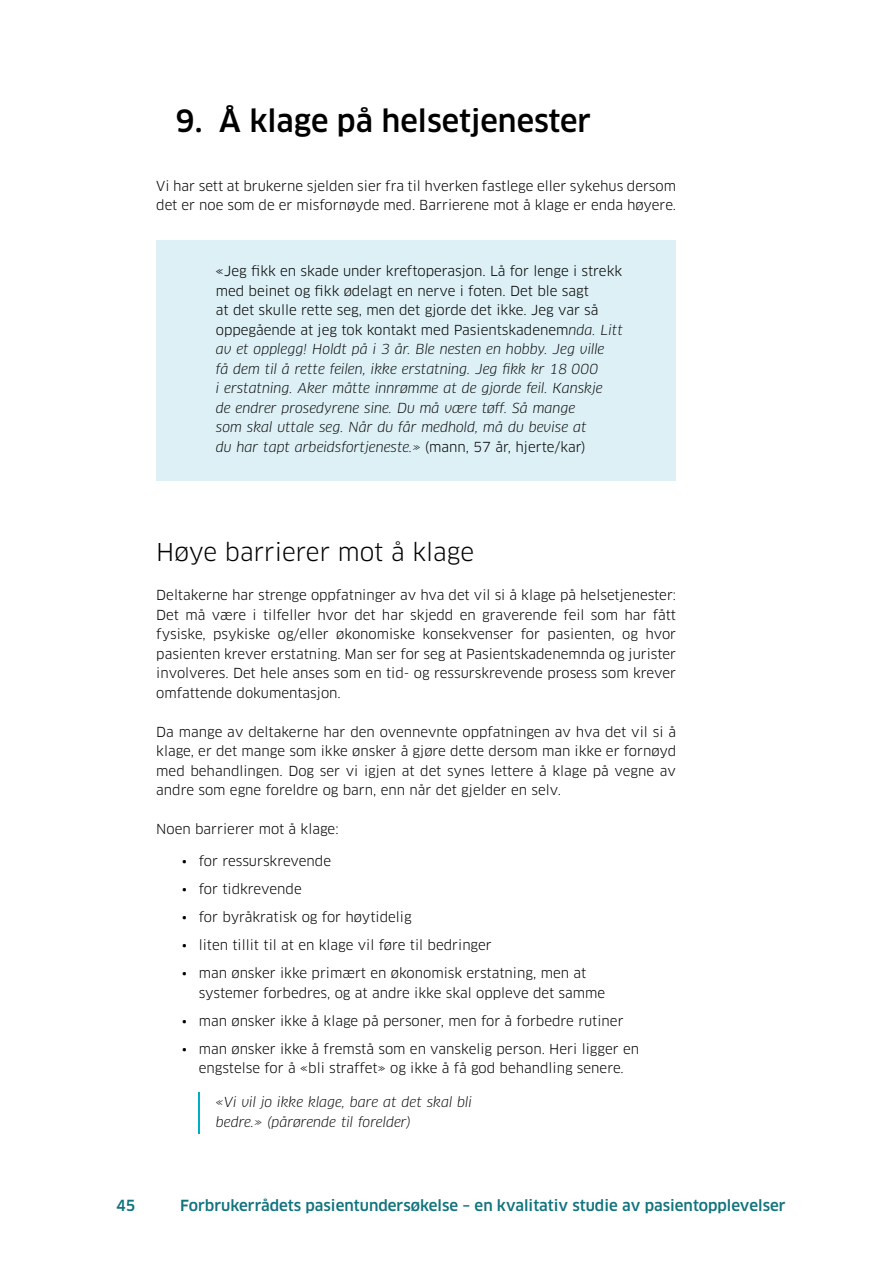
<style>
.page{position:relative;width:893px;height:1263px;background:#fff}
.page>*{position:absolute;margin:0;border:0;box-sizing:border-box;transform-origin:0 0}
.t1{font:500 30px "Clan OT";color:#000}
.t2{font:24px "Clan OT";color:#000}
.t3{font:500 15px "Clan OT";color:#10737d}
.t4{font:13.5px/19.5px "Clan OT";color:#000}
.t5{font:italic 13.5px/19.5px "Clan OT";color:#000}
.s1{font-style:normal}
</style>
<div class="page">
<div style="left:156px;top:240px;width:520px;height:240px;background:#ddf0f5"></div>
<hr style="left:199px;top:1092px;width:1px;height:42px;background:#00adc6">
<h1 class="t1" style="left:176px;top:103px;width:417px">9. Å klage på helsetjenester</h1>
<p class="t4" style="left:156px;top:176px;width:521px">Vi har sett at brukerne sjelden sier fra til hverken fastlege eller sykehus dersom det er noe som de er misfornøyde med. Barrierene mot å klage er enda høyere.</p>
<p class="t5" style="left:216px;top:262px;width:409px"><span class="s1">«Jeg fikk en skade under kreftoperasjon. Lå for lenge i strekk med beinet og fikk ødelagt en nerve i foten. Det ble sagt<br>at det skulle rette seg, men det gjorde det ikke. Jeg var så oppegående at jeg tok kontakt med Pasientskadenem</span>nda. Litt av et opplegg! Holdt på i 3 år. Ble nesten en hobby. Jeg ville<br>få dem til å rette feilen, ikke erstatning. Jeg fikk kr 18 000<br>i erstatning. Aker måtte innrømme at de gjorde feil. Kanskje<br>de endrer prosedyrene sine. Du må være tøff. Så mange<br>som skal uttale seg. Når du får medhold, må du bevise at<br>du har tapt arbeidsfortjeneste.» <span class="s1">(mann, 57 år, hjerte/kar)</span></p>
<h2 class="t2" style="left:156px;top:538px;width:319px">Høye barrierer mot å klage</h2>
<p class="t4" style="left:156px;top:585px;width:521px;text-align:justify">Deltakerne har strenge oppfatninger av hva det vil si å klage på helsetjenester:<br>Det må være i tilfeller hvor det har skjedd en graverende feil som har fått fysiske, psykiske og/eller økonomiske konsekvenser for pasienten, og hvor pasienten krever erstatning. Man ser for seg at Pasientskadenemnda og jurister involveres. Det hele anses som en tid- og ressurskrevende prosess som krever omfattende dokumentasjon.</p>
<p class="t4" style="left:156px;top:722px;width:521px;text-align:justify">Da mange av deltakerne har den ovennevnte oppfatningen av hva det vil si å klage, er det mange som ikke ønsker å gjøre dette dersom man ikke er fornøyd med behandlingen. Dog ser vi igjen at det synes lettere å klage på vegne av andre som egne foreldre og barn, enn når det gjelder en selv.</p>
<p class="t4" style="left:156px;top:819px;width:184px">Noen barrierer mot å klage:</p>
<p class="t4" style="left:182px;top:851px;width:151px">• for ressurskrevende</p>
<p class="t4" style="left:182px;top:879px;width:121px">• for tidkrevende</p>
<p class="t4" style="left:182px;top:907px;width:231px">• for byråkratisk og for høytidelig</p>
<p class="t4" style="left:182px;top:935px;width:312px">• liten tillit til at en klage vil føre til bedringer</p>
<p class="t4" style="left:199px;top:963px;width:408px;text-indent:-17px">• man ønsker ikke primært en økonomisk erstatning, men at systemer forbedres, og at andre ikke skal oppleve det samme</p>
<p class="t4" style="left:182px;top:1011px;width:443px">• man ønsker ikke å klage på personer, men for å forbedre rutiner</p>
<p class="t4" style="left:182px;top:1039px;width:459px;text-align:center">• man ønsker ikke å fremstå som en vanskelig person. Heri ligger en engstelse for å «bli straffet» og ikke å få god behandling senere.</p>
<p class="t5" style="left:216px;top:1092px;width:258px">«Vi vil jo ikke klage, bare at det skal bli bedre.» (pårørende til forelder)</p>
<p class="t3" style="left:116px;top:1197px;width:21px">45</p>
<p class="t3" style="left:180px;top:1197px;width:607px">Forbrukerrådets pasientundersøkelse – en kvalitativ studie av pasientopplevelser</p>
</div>
